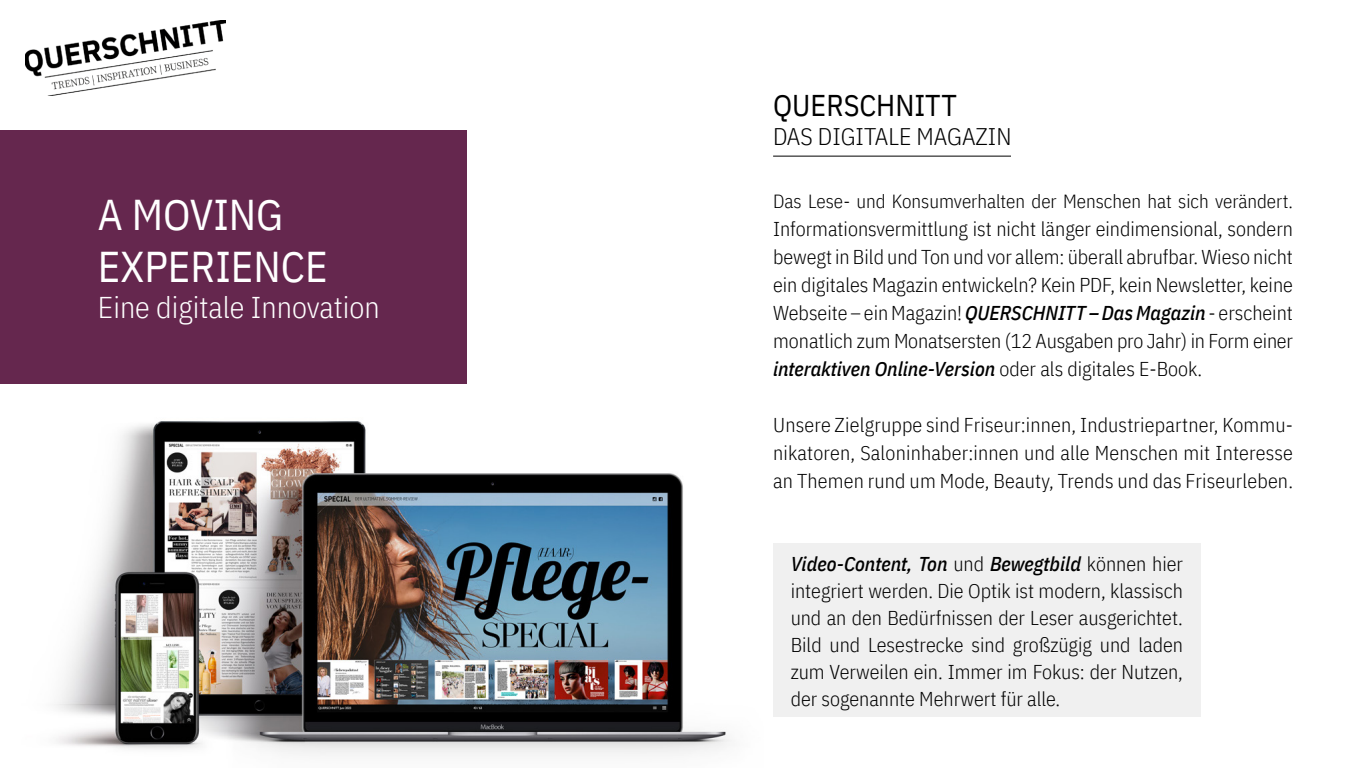
<style>
.page{position:relative;width:1366px;height:768px;background:#fff}
.page>*{position:absolute;margin:0;border:0;box-sizing:border-box;transform-origin:0 0}
.t1{font:43px/51.6px "IBM Plex Sans Cond";color:#fff}
.t2{font:300 30px "IBM Plex Sans Cond";color:#fff}
.t3{font:30px "IBM Plex Sans Cond";color:#000}
.t4{font:300 24px "IBM Plex Sans Cond";color:#000}
.t5{font:300 20px/28px "IBM Plex Sans Cond";color:#000;text-align:justify}
.t6{font:300 19px "IBM Plex Sans Cond";color:#000}
.s1{font-weight:500;font-style:italic}
</style>
<div class="page">
<img style="left:54px;top:421px;width:678px;height:334px">
<div style="left:773px;top:543px;width:428px;height:174px;background:#f0f0f0"></div>
<div style="left:0;top:130px;width:467px;height:254px;background:#65274e"></div>
<img style="left:25px;top:20px;width:200px;height:76px">
<hr style="left:773px;top:156px;width:238px;height:1px;background:#000">
<h1 class="t1" style="left:98px;top:185px;width:231px">A MOVING<br>EXPERIENCE</h1>
<h2 class="t2" style="left:98px;top:284px;width:283px">Eine digitale Innovation</h2>
<h2 class="t3" style="left:773px;top:82px;width:185px">QUERSCHNITT</h2>
<p class="t4" style="left:773px;top:118px;width:240px">DAS DIGITALE MAGAZIN</p>
<p class="t6" style="left:773px;top:187px;width:521px">Das Lese- und Konsumverhalten der Menschen hat sich verändert.</p>
<p class="t5" style="left:773px;top:213px;width:521px">Informationsvermittlung ist nicht länger eindimensional, sondern bewegt in Bild und Ton und vor allem: überall abrufbar. Wieso nicht ein digitales Magazin entwickeln? Kein PDF, kein Newsletter, keine Webseite – ein Magazin! <span class="s1">QUERSCHNITT – Das Magazin</span> - erscheint monatlich zum Monatsersten (12 Ausgaben pro Jahr) in Form einer <span class="s1">interaktiven Online-Version</span> oder als digitales E-Book.</p>
<p class="t5" style="left:773px;top:409px;width:521px">Unsere Zielgruppe sind Friseur:innen, Industriepartner, Kommu&shy;nikatoren, Saloninhaber:innen und alle Menschen mit Interesse an Themen rund um Mode, Beauty, Trends und das Friseurleben.</p>
<p class="t5" style="left:791px;top:548px;width:394px;line-height:27px"><span class="s1">Video-Content, Ton</span> und <span class="s1">Bewegtbild</span> können hier integriert werden. Die Optik ist modern, klassisch und an den Bedürfnissen der Leser ausgerichtet.<br>Bild und Lesestrecke sind großzügig und laden zum Verweilen ein. Immer im Fokus: der Nutzen, der sogenannte Mehrwert für alle.</p>
</div>
